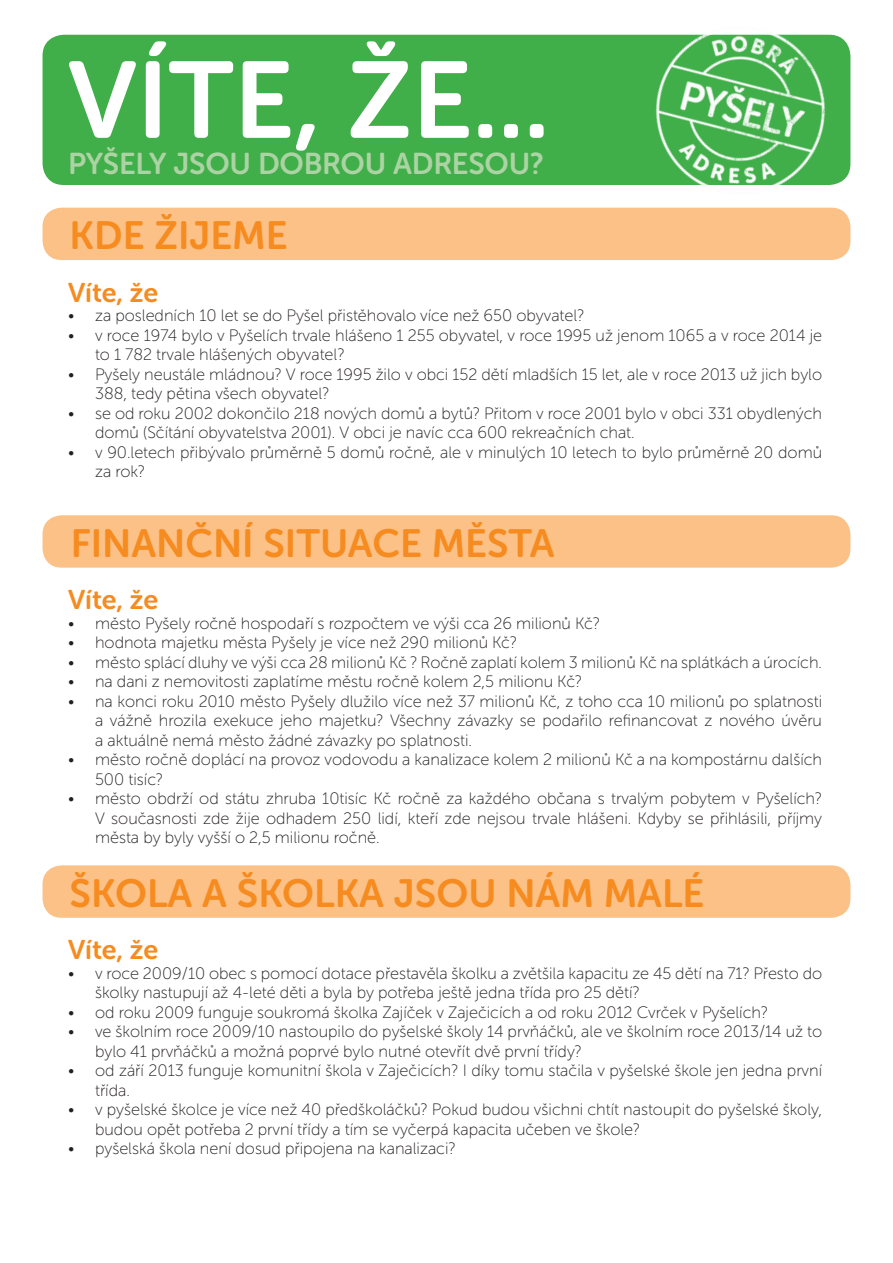
<style>
.page{position:relative;width:893px;height:1263px;background:#fff}
.page>*{position:absolute;margin:0;border:0;box-sizing:border-box;transform-origin:0 0}
.t1{font:108px "Museo Sans Rounded 700";color:#fff}
.t2{font:39.15px "Museo Sans Rounded 700";color:#f68b1f}
.t3{font:30px "Museo Sans Rounded 700";letter-spacing:-.01em;color:#acd3a3}
.t4{font:27px "Museo Sans Rounded 700";color:#f68b1f}
.t5{font:16.5px/19.5px "Museo Sans Rounded 100";color:#231f20}
</style>
<div class="page">
<div style="left:43px;top:35px;width:807px;height:150px;background:#40ae49;border-radius:21px"></div>
<img style="left:593px;top:34px;width:258px;height:221px">
<div style="left:43px;top:515px;width:807px;height:53px;background:#fcc187;border-radius:19px"></div>
<div style="left:43px;top:208px;width:807px;height:52px;background:#fcc187;border-radius:19px"></div>
<div style="left:43px;top:865px;width:807px;height:53px;background:#fcc187;border-radius:19px"></div>
<p class="t1" style="left:68px;top:40px;width:483px">VÍTE, ŽE...</p>
<p class="t3" style="left:68px;top:147px;width:477px">PYŠELY JSOU DOBROU ADRESOU?</p>
<p class="t2" style="left:70px;top:214px;width:219px">KDE ŽIJEME</p>
<p class="t4" style="left:68px;top:277px;width:92px">Víte, že</p>
<p class="t5" style="left:68px;top:306px;width:518px">• za posledních 10 let se do Pyšel přistěhovalo více než 650 obyvatel?</p>
<p class="t5" style="left:95px;top:325px;width:729px;text-indent:-27px">• v roce 1974 bylo v Pyšelích trvale hlášeno 1 255 obyvatel, v roce 1995 už jenom 1065 a v roce 2014 je to 1 782 trvale hlášených obyvatel?</p>
<p class="t5" style="left:95px;top:364px;width:728px;text-indent:-27px">• Pyšely neustále mládnou? V roce 1995 žilo v obci 152 dětí mladších 15 let, ale v roce 2013 už jich bylo<br>388, tedy pětina všech obyvatel?</p>
<p class="t5" style="left:95px;top:403px;width:728px;text-indent:-27px">• se od roku 2002 dokončilo 218 nových domů a bytů? Přitom v roce 2001 bylo v obci 331 obydlených domů (Sčítání obyvatelstva 2001). V obci je navíc cca 600 rekreačních chat.</p>
<p class="t5" style="left:95px;top:442px;width:729px;text-indent:-27px">• v 90.letech přibývalo průměrně 5 domů ročně, ale v minulých 10 letech to bylo průměrně 20 domů za rok?</p>
<p class="t2" style="left:71px;top:521px;width:485px">FINANČNÍ SITUACE MĚSTA</p>
<p class="t4" style="left:68px;top:585px;width:92px">Víte, že</p>
<p class="t5" style="left:68px;top:613px;width:533px">• město Pyšely ročně hospodaří s rozpočtem ve výši cca 26 milionů Kč?</p>
<p class="t5" style="left:68px;top:633px;width:450px">• hodnota majetku města Pyšely je více než 290 milionů Kč?</p>
<p class="t5" style="left:68px;top:652px;width:756px">• město splácí dluhy ve výši cca 28 milionů Kč ? Ročně zaplatí kolem 3 milionů Kč na splátkách a úrocích.</p>
<p class="t5" style="left:68px;top:672px;width:515px">• na dani z nemovitosti zaplatíme městu ročně kolem 2,5 milionu Kč?</p>
<p class="t5" style="left:95px;top:691px;width:729px;text-align:justify;text-indent:-27px">• na konci roku 2010 město Pyšely dlužilo více než 37 milionů Kč, z toho cca 10 milionů po splatnosti a vážně hrozila exekuce jeho majetku? Všechny závazky se podařilo refinancovat z nového úvěru a aktuálně nemá město žádné závazky po splatnosti.</p>
<p class="t5" style="left:95px;top:750px;width:729px;text-indent:-27px">• město ročně doplácí na provoz vodovodu a kanalizace kolem 2 milionů Kč a na kompostárnu dalších<br>500 tisíc?</p>
<p class="t5" style="left:95px;top:789px;width:729px;text-align:justify;text-indent:-27px">• město obdrží od státu zhruba 10tisíc Kč ročně za každého občana s trvalým pobytem v Pyšelích?<br>V současnosti zde žije odhadem 250 lidí, kteří zde nejsou trvale hlášeni. Kdyby se přihlásili, příjmy města by byly vyšší o 2,5 milionu ročně.</p>
<p class="t2" style="left:70px;top:872px;width:636px">ŠKOLA A ŠKOLKA JSOU NÁM MALÉ</p>
<p class="t4" style="left:68px;top:935px;width:92px">Víte, že</p>
<p class="t5" style="left:95px;top:964px;width:729px;text-indent:-27px">• v roce 2009/10 obec s pomocí dotace přestavěla školku a zvětšila kapacitu ze 45 dětí na 71? Přesto do školky nastupují až 4-leté děti a byla by potřeba ještě jedna třída pro 25 dětí?</p>
<p class="t5" style="left:68px;top:1003px;width:701px">• od roku 2009 funguje soukromá školka Zajíček v Zaječicích a od roku 2012 Cvrček v Pyšelích?</p>
<p class="t5" style="left:95px;top:1022px;width:729px;text-indent:-27px">• ve školním roce 2009/10 nastoupilo do pyšelské školy 14 prvňáčků, ale ve školním roce 2013/14 už to bylo 41 prvňáčků a možná poprvé bylo nutné otevřít dvě první třídy?</p>
<p class="t5" style="left:95px;top:1061px;width:729px;text-indent:-27px">• od září 2013 funguje komunitní škola v Zaječicích? I díky tomu stačila v pyšelské škole jen jedna první třída.</p>
<p class="t5" style="left:95px;top:1100px;width:729px;text-indent:-27px">• v pyšelské školce je více než 40 předškoláčků? Pokud budou všichni chtít nastoupit do pyšelské školy, budou opět potřeba 2 první třídy a tím se vyčerpá kapacita učeben ve škole?</p>
<p class="t5" style="left:68px;top:1139px;width:389px">• pyšelská škola není dosud připojena na kanalizaci?</p>
</div>
